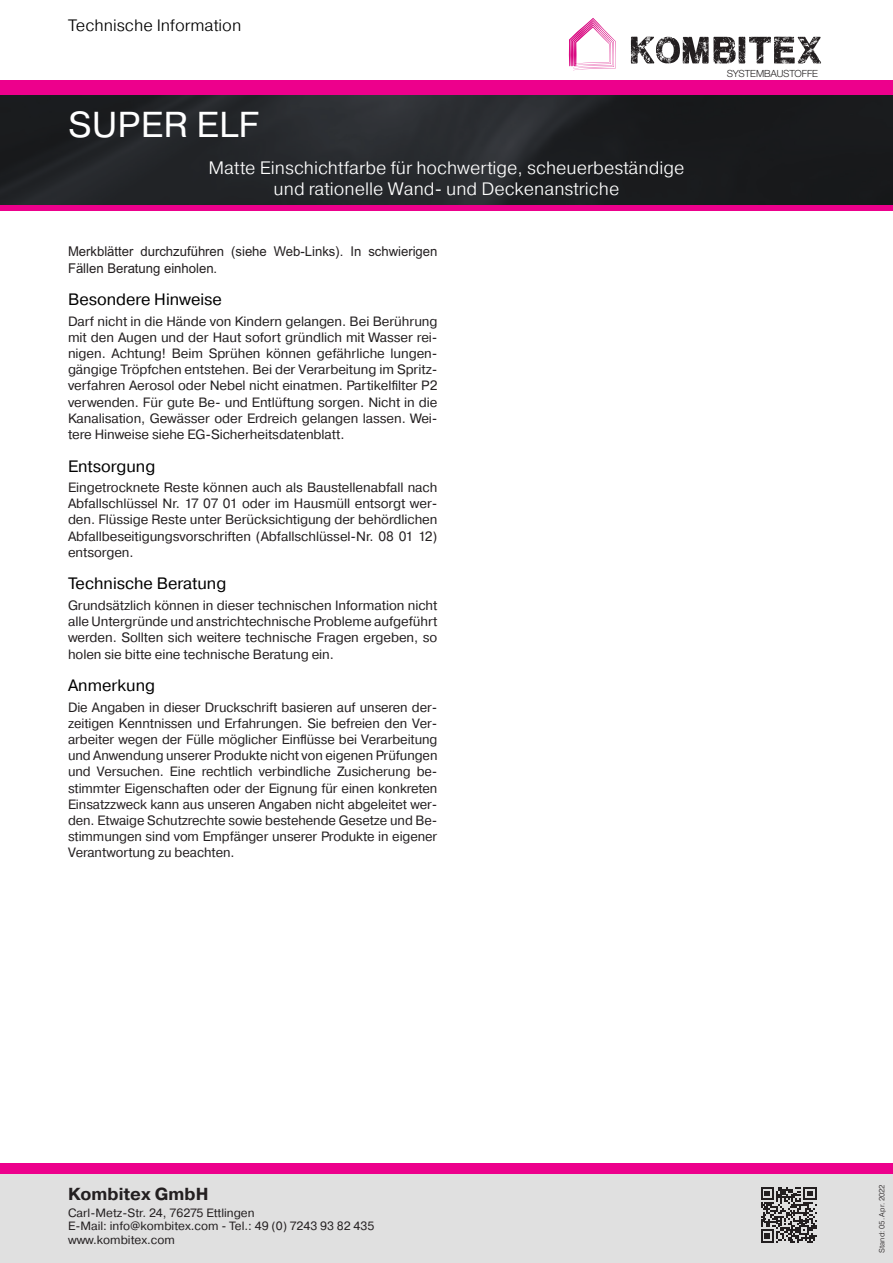
<style>
.page{position:relative;width:893px;height:1263px;background:#fff}
.page>*{position:absolute;margin:0;border:0;box-sizing:border-box;transform-origin:0 0}
.t1{font:36px "Pragmatica";letter-spacing:.01em;color:#fff}
.t2{font:300 18px/21.6px "Pragmatica";color:#fff;text-align:center}
.t3{font:700 17.4px "Pragmatica";color:#231f20}
.Unterpunkt{font:16.5px "Pragmatica";color:#000}
.t4{font:300 16.5px "Pragmatica";color:#000}
.Textblock{font:13.5px/16.2px "Pragmatica";letter-spacing:-.005em;color:#231f20;text-align:justify}
.t5{font:13.5px/16.2px "Arial MT Std";color:#231f20}
.t6{font:12px/13.6px "Pragmatica";color:#231f20}
.t7{font:10.5px "Nimbus Sans Novus DOT";color:#231f20}
.t8{font:300 7.5px "Pragmatica";color:#231f20}
</style>
<div class="page">
<div style="left:0;top:204px;width:893px;height:6px;background:#ed008c"></div>
<div style="left:0;top:80px;width:893px;height:15px;background:#ed008c"></div>
<svg style="left:569px;top:18px;width:47px;height:52px"></svg>
<svg style="left:631px;top:37px;width:190px;height:27px"></svg>
<div style="left:0;top:1174px;width:893px;height:89px;background:#e0e0e0"></div>
<svg style="left:761px;top:1187px;width:56px;height:56px"></svg>
<div style="left:0;top:1163px;width:893px;height:11px;background:#ed008c"></div>
<img style="left:0;top:96px;width:893px;height:108px">
<p class="t4" style="left:68px;top:15px;width:175px">Technische Information</p>
<h1 class="t1" style="left:68px;top:103px;width:192px">SUPER ELF</h1>
<h2 class="t2" style="left:208px;top:156px;width:478px">Matte Einschichtfarbe für hochwertige, scheuerbeständige und rationelle Wand- und Deckenanstriche</h2>
<p class="t5" style="left:68px;top:244px;width:371px">Merkblätter durchzuführen (siehe Web-Links). In schwierigen<br>Fällen Beratung einholen.</p>
<p class="Unterpunkt" style="left:68px;top:289px;width:155px">Besondere Hinweise</p>
<p class="Textblock" style="left:68px;top:313px;width:371px">Darf nicht in die Hände von Kindern gelangen. Bei Berührung mit den Augen und der Haut sofort gründlich mit Wasser rei&shy;nigen. Achtung! Beim Sprühen können gefährliche lungen&shy;gängige Tröpfchen entstehen. Bei der Verarbeitung im Spritz&shy;verfahren Aerosol oder Nebel nicht einatmen. Partikelfilter P2 verwenden. Für gute Be- und Entlüftung sorgen. Nicht in die Kanalisation, Gewässer oder Erdreich gelangen lassen. Wei&shy;tere Hinweise siehe EG-Sicherheitsdatenblatt.</p>
<p class="Unterpunkt" style="left:68px;top:456px;width:89px">Entsorgung</p>
<p class="Textblock" style="left:68px;top:480px;width:371px">Eingetrocknete Reste können auch als Baustellenabfall nach Abfallschlüssel Nr. 17 07 01 oder im Hausmüll entsorgt wer&shy;den. Flüssige Reste unter Berücksichtigung der behördlichen Abfallbeseitigungsvorschriften (Abfallschlüssel-Nr. 08 01 12) entsorgen.</p>
<p class="Unterpunkt" style="left:68px;top:574px;width:160px">Technische Beratung</p>
<p class="Textblock" style="left:68px;top:597px;width:371px">Grundsätzlich können in dieser technischen Information nicht alle Untergründe und anstrichtechnische Probleme aufgeführt werden. Sollten sich weitere technische Fragen ergeben, so holen sie bitte eine technische Beratung ein.</p>
<p class="Unterpunkt" style="left:68px;top:675px;width:89px">Anmerkung</p>
<p class="Textblock" style="left:68px;top:699px;width:371px">Die Angaben in dieser Druckschrift basieren auf unseren der&shy;zeitigen Kenntnissen und Erfahrungen. Sie befreien den Ver&shy;arbeiter wegen der Fülle möglicher Einflüsse bei Verarbeitung und Anwendung unserer Produkte nicht von eigenen Prüfungen und Versuchen. Eine rechtlich verbindliche Zusicherung be&shy;stimmter Eigenschaften oder der Eignung für einen konkreten Einsatzzweck kann aus unseren Angaben nicht abgeleitet wer&shy;den. Etwaige Schutzrechte sowie bestehende Gesetze und Be&shy;stimmungen sind vom Empfänger unserer Produkte in eigener Verantwortung zu beachten.</p>
<p class="t7" style="left:727px;top:68px;width:92px">SYSTEMBAUSTOFFE</p>
<p class="t3" style="left:68px;top:1183px;width:142px">Kombitex GmbH</p>
<p class="t6" style="left:68px;top:1206px;width:308px">Carl-Metz-Str. 24, 76275 Ettlingen<br>E-Mail: info@kombitex.com - Tel.: 49 (0) 7243 93 82 435 www.kombitex.com</p>
<p class="t8" style="left:877px;top:1253px;width:70px;rotate:-90deg">Stand: 05. Apr. 2022</p>
</div>
